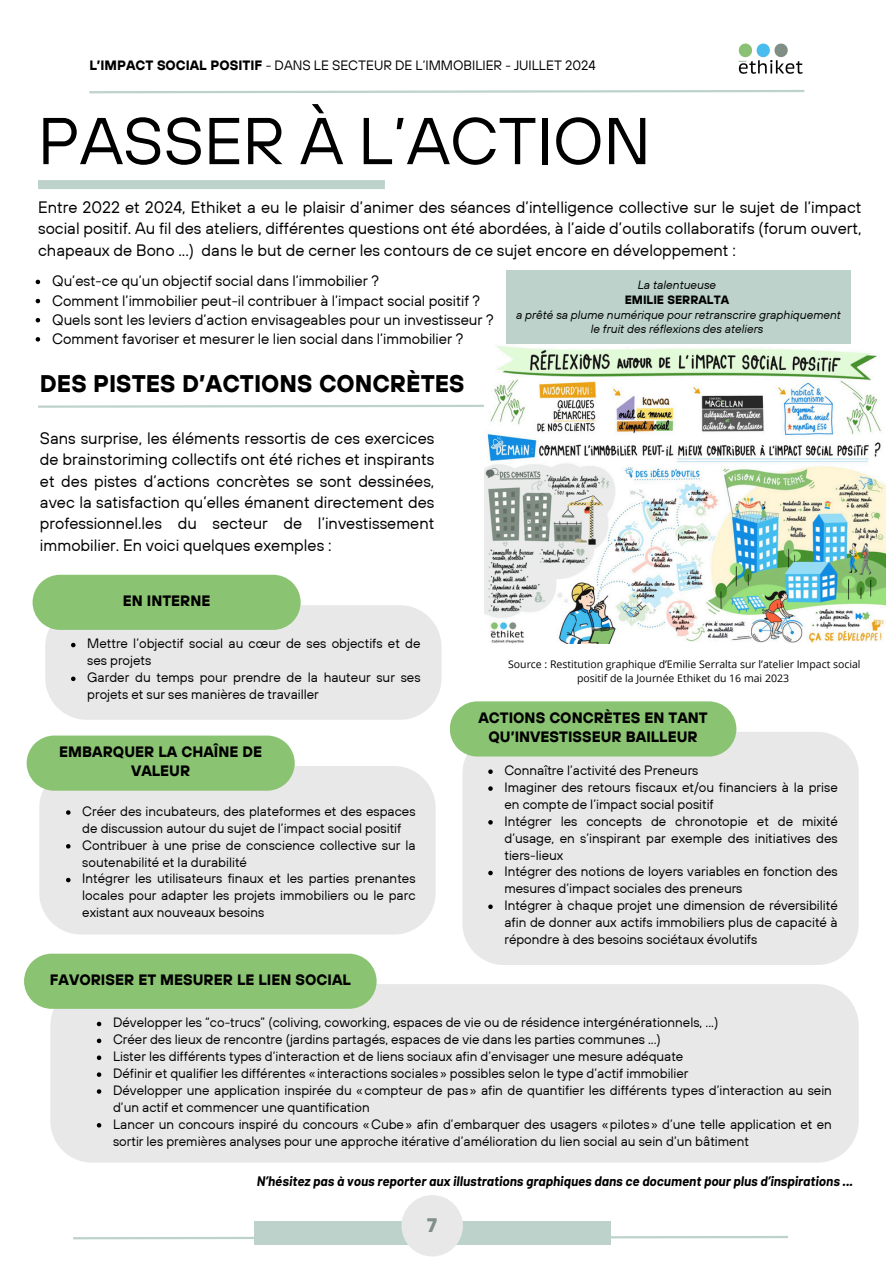
<style>
.page{position:relative;width:894px;height:1264px;background:#fff}
.page>*{position:absolute;margin:0;border:0;box-sizing:border-box;transform-origin:0 0}
.t1{font:66px "TT Hoves";color:#000001}
.t2{font:700 24px "TT Hoves";color:#000001}
.t3{font:700 19.5px "TT Hoves";color:#818e87}
.t4{font:16.5px/21.3px "TT Hoves";color:#000001;text-align:justify}
.t5{font:15px "TT Hoves";color:#000001}
.t6{font:700 15px/19.2px "TT Hoves";color:#000;text-align:center}
.t7{font:13.5px/16.8px "TT Hoves";color:#000001}
.t8{font:italic 700 13.5px "Barlow";color:#000001}
.t9{font:italic 12px/14.7px "TT Hoves";color:#000;text-align:center}
.t10{font:700 12px "TT Hoves";color:#000}
.t11{font:10.5px/14px "Open Sans";color:#000;text-align:center}
.s1{font-weight:700}
</style>
<div class="page">
<svg style="left:89px;top:90px;width:716px;height:4px"></svg>
<svg style="left:38px;top:404px;width:446px;height:4px"></svg>
<div style="left:38px;top:180px;width:347px;height:9px;background:#bcd2cb"></div>
<div style="left:506px;top:270px;width:344px;height:75px;background:#bcd2cb"></div>
<img style="left:484px;top:344px;width:400px;height:299px">
<svg style="left:33px;top:574px;width:408px;height:145px"></svg>
<div style="left:39px;top:766px;width:396px;height:168px;background:#e8e8e8"></div>
<div style="left:27px;top:735px;width:267px;height:55px;background:#8ac372"></div>
<svg style="left:66px;top:810px;width:4px;height:4px"></svg>
<svg style="left:66px;top:844px;width:4px;height:4px"></svg>
<svg style="left:66px;top:877px;width:4px;height:5px"></svg>
<svg style="left:73px;top:1234px;width:715px;height:6px"></svg>
<div style="left:254px;top:1220px;width:356px;height:24px;background:#bcd2cb"></div>
<div style="left:462px;top:731px;width:396px;height:234px;background:#e8e8e8"></div>
<div style="left:450px;top:701px;width:286px;height:55px;background:#8ac372"></div>
<svg style="left:488px;top:769px;width:4px;height:5px"></svg>
<svg style="left:488px;top:786px;width:4px;height:4px"></svg>
<svg style="left:488px;top:820px;width:4px;height:4px"></svg>
<svg style="left:488px;top:870px;width:4px;height:5px"></svg>
<svg style="left:488px;top:904px;width:4px;height:5px"></svg>
<div style="left:50px;top:984px;width:808px;height:178px;background:#e8e8e8"></div>
<div style="left:24px;top:953px;width:352px;height:55px;background:#8ac372"></div>
<svg style="left:97px;top:1021px;width:4px;height:5px"></svg>
<svg style="left:97px;top:1038px;width:4px;height:5px"></svg>
<svg style="left:97px;top:1055px;width:4px;height:4px"></svg>
<svg style="left:97px;top:1072px;width:4px;height:4px"></svg>
<svg style="left:97px;top:1089px;width:4px;height:4px"></svg>
<svg style="left:97px;top:1122px;width:4px;height:5px"></svg>
<div style="left:401px;top:1195px;width:62px;height:61px;background:#e8e8e8;border-radius:50%"></div>
<svg style="left:36px;top:280px;width:4px;height:4px"></svg>
<svg style="left:36px;top:299px;width:4px;height:4px"></svg>
<svg style="left:36px;top:318px;width:4px;height:4px"></svg>
<svg style="left:36px;top:337px;width:4px;height:4px"></svg>
<img style="left:738px;top:43px;width:65px;height:31px">
<p class="t7" style="left:89px;top:57px;width:507px"><span class="s1">L’IMPACT SOCIAL POSITIF</span> - DANS LE SECTEUR DE L’IMMOBILIER - JUILLET 2024</p>
<p class="t1" style="left:38px;top:98px;width:614px">PASSER À L’ACTION</p>
<p class="t4" style="left:38px;top:196px;width:824px">Entre 2022 et 2024, Ethiket a eu le plaisir d’animer des séances d’intelligence collective sur le sujet de l’impact social positif. Au fil des ateliers, différentes questions ont été abordées, à l’aide d’outils collaboratifs (forum ouvert, chapeaux de Bono ...) dans le but de cerner les contours de ce sujet encore en développement :</p>
<p class="t5" style="left:52px;top:271px;width:328px">Qu’est-ce qu’un objectif social dans l’immobilier ?</p>
<p class="t5" style="left:52px;top:290px;width:429px">Comment l’immobilier peut-il contribuer à l’impact social positif ?</p>
<p class="t5" style="left:52px;top:310px;width:443px">Quels sont les leviers d’action envisageables pour un investisseur ?</p>
<p class="t5" style="left:52px;top:329px;width:412px">Comment favoriser et mesurer le lien social dans l’immobilier ?</p>
<p class="t2" style="left:40px;top:368px;width:426px">DES PISTES D’ACTIONS CONCRÈTES</p>
<p class="t4" style="left:40px;top:427px;width:396px">Sans surprise, les éléments ressortis de ces exercices de brainstoriming collectifs ont été riches et inspirants et des pistes d’actions concrètes se sont dessinées, avec la satisfaction qu’elles émanent directement des professionnel.les du secteur de l’investissement immobilier. En voici quelques exemples :</p>
<p class="t9" style="left:637px;top:277px;width:80px">La talentueuse</p>
<h5 class="t10" style="left:624px;top:292px;width:106px">EMILIE SERRALTA</h5>
<h1 class="t9" style="left:516px;top:307px;width:326px">a prêté sa plume numérique pour retranscrire graphiquement le fruit des réflexions des ateliers</h1>
<p class="t6" style="left:123px;top:591px;width:89px">EN INTERNE</p>
<p class="t7" style="left:87px;top:635px;width:335px">Mettre l’objectif social au cœur de ses objectifs et de ses projets</p>
<h2 class="t7" style="left:87px;top:668px;width:335px">Garder du temps pour prendre de la hauteur sur ses projets et sur ses manières de travailler</h2>
<p class="t11" style="left:508px;top:657px;width:354px">Source : Restitution graphique d’Emilie Serralta sur l’atelier Impact social positif de la Journée Ethiket du 16 mai 2023</p>
<h4 class="t6" style="left:59px;top:741px;width:204px">EMBARQUER LA CHAÎNE DE<br>VALEUR</h4>
<h3 class="t7" style="left:82px;top:802px;width:335px">Créer des incubateurs, des plateformes et des espaces de discussion autour du sujet de l’impact social positif</h3>
<p class="t7" style="left:82px;top:836px;width:335px">Contribuer à une prise de conscience collective sur la soutenabilité et la durabilité</p>
<p class="t7" style="left:82px;top:870px;width:335px;text-align:justify">Intégrer les utilisateurs finaux et les parties prenantes locales pour adapter les projets immobiliers ou le parc existant aux nouveaux besoins</p>
<p class="t6" style="left:478px;top:707px;width:231px">ACTIONS CONCRÈTES EN TANT<br>QU’INVESTISSEUR BAILLEUR</p>
<h3 class="t7" style="left:504px;top:761px;width:195px">Connaître l’activité des Preneurs</h3>
<h3 class="t7" style="left:504px;top:778px;width:335px">Imaginer des retours fiscaux et/ou financiers à la prise en compte de l’impact social positif</h3>
<p class="t7" style="left:504px;top:812px;width:335px;text-align:justify">Intégrer les concepts de chronotopie et de mixité d’usage, en s’inspirant par exemple des initiatives des tiers-lieux</p>
<p class="t7" style="left:504px;top:863px;width:335px">Intégrer des notions de loyers variables en fonction des mesures d’impact sociales des preneurs</p>
<p class="t7" style="left:504px;top:896px;width:335px;text-align:justify">Intégrer à chaque projet une dimension de réversibilité afin de donner aux actifs immobiliers plus de capacité à répondre à des besoins sociétaux évolutifs</p>
<p class="t6" style="left:50px;top:970px;width:302px">FAVORISER ET MESURER LE LIEN SOCIAL</p>
<p class="t7" style="left:113px;top:1013px;width:606px">Développer les “co-trucs” (coliving, coworking, espaces de vie ou de résidence intergénérationnels, ...)</p>
<p class="t7" style="left:113px;top:1030px;width:549px">Créer des lieux de rencontre (jardins partagés, espaces de vie dans les parties communes ...)</p>
<p class="t7" style="left:113px;top:1047px;width:571px">Lister les différents types d’interaction et de liens sociaux afin d’envisager une mesure adéquate</p>
<p class="t7" style="left:113px;top:1064px;width:577px">Définir et qualifier les différentes «interactions sociales» possibles selon le type d’actif immobilier</p>
<h3 class="t7" style="left:113px;top:1081px;width:720px">Développer une application inspirée du «compteur de pas» afin de quantifier les différents types d’interaction au sein d’un actif et commencer une quantification</h3>
<p class="t7" style="left:113px;top:1115px;width:720px">Lancer un concours inspiré du concours «Cube» afin d’embarquer des usagers «pilotes» d’une telle application et en sortir les premières analyses pour une approche itérative d’amélioration du lien social au sein d’un bâtiment</p>
<h6 class="t8" style="left:257px;top:1172px;width:597px">N’hésitez pas à vous reporter aux illustrations graphiques dans ce document pour plus d’inspirations ...</h6>
<p class="t3" style="left:427px;top:1212px;width:12px">7</p>
</div>
